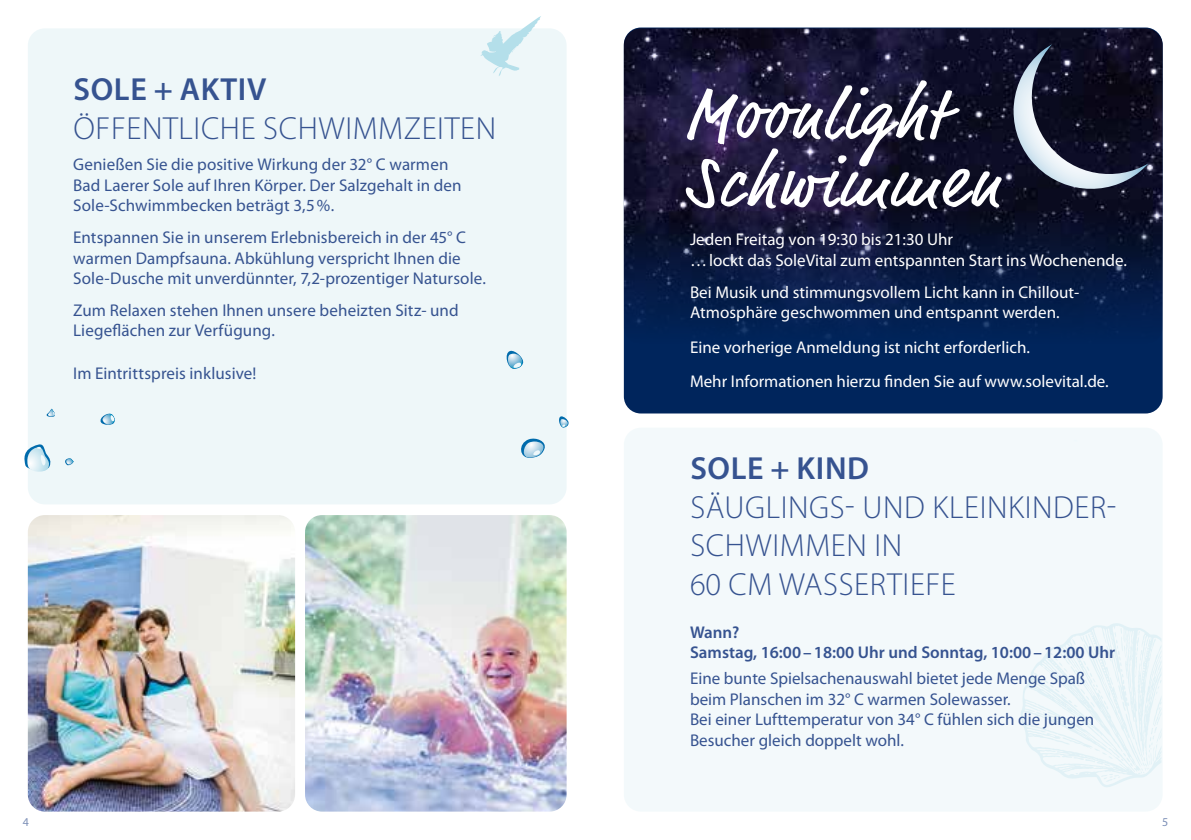
<style>
.page{position:relative;width:1191px;height:840px;background:#fff}
.page>*{position:absolute;margin:0;border:0;box-sizing:border-box;transform-origin:0 0}
.t1{font:72px/68px "Market OT";letter-spacing:.03em;color:#fff}
.t2{font:300 32px/38.4px "Myriad Pro";letter-spacing:.02em;color:#365390}
.t3{font:600 32px "Myriad Pro";letter-spacing:.02em;color:#365390}
.t4{font:17px/20.4px "Myriad Pro";letter-spacing:.005em;color:#365390}
.t5{font:17px/20.4px "Myriad Pro";color:#fff}
.t6{font:600 17px/20.4px "Myriad Pro";color:#365390}
.t7{font:12px "Myriad Pro";color:#365390}
</style>
<div class="page">
<div style="left:624px;top:27px;width:538px;height:386px;background:#00255c;border-radius:17px"></div>
<img style="left:624px;top:28px;width:538px;height:310px">
<svg style="left:1004px;top:44px;width:144px;height:154px"></svg>
<div style="left:624px;top:427px;width:538px;height:384px;background:#f1f9fb;border-radius:17px"></div>
<svg style="left:1021px;top:623px;width:140px;height:164px"></svg>
<div style="left:28px;top:28px;width:538px;height:476px;background:#ebf6f9;border-radius:17px"></div>
<svg style="left:481px;top:16px;width:60px;height:60px"></svg>
<svg style="left:100px;top:413px;width:15px;height:12px"></svg>
<svg style="left:46px;top:408px;width:9px;height:9px"></svg>
<svg style="left:65px;top:458px;width:9px;height:8px"></svg>
<svg style="left:24px;top:444px;width:27px;height:28px"></svg>
<svg style="left:506px;top:350px;width:18px;height:19px"></svg>
<svg style="left:559px;top:416px;width:10px;height:11px"></svg>
<svg style="left:521px;top:438px;width:24px;height:20px"></svg>
<img style="left:28px;top:515px;width:267px;height:296px">
<img style="left:305px;top:515px;width:261px;height:296px">
<h2 class="t3" style="left:74px;top:69px;width:194px">SOLE + AKTIV</h2>
<h2 class="t2" style="left:74px;top:108px;width:424px">ÖFFENTLICHE SCHWIMMZEITEN</h2>
<p class="t4" style="left:73px;top:154px;width:390px">Genießen Sie die positive Wirkung der 32° C warmen<br>Bad Laerer Sole auf Ihren Körper. Der Salzgehalt in den<br>Sole-Schwimmbecken beträgt 3,5%.</p>
<p class="t4" style="left:73px;top:227px;width:414px">Entspannen Sie in unserem Erlebnisbereich in der 45° C warmen Dampfsauna. Abkühlung verspricht Ihnen die<br>Sole-Dusche mit unverdünnter, 7,2-prozentiger Natursole.</p>
<p class="t4" style="left:73px;top:299px;width:387px">Zum Relaxen stehen Ihnen unsere beheizten Sitz- und<br>Liegeflächen zur Verfügung.</p>
<p class="t4" style="left:73px;top:363px;width:185px">Im Eintrittspreis inklusive!</p>
<h1 class="t1" style="left:684px;top:85px;width:317px">Moonlight<br>Schwimmen</h1>
<p class="t5" style="left:690px;top:229px;width:438px">Jeden Freitag von 19:30 bis 21:30 Uhr<br>…lockt das SoleVital zum entspannten Start ins Wochenende.</p>
<p class="t5" style="left:690px;top:281px;width:391px">Bei Musik und stimmungsvollem Licht kann in Chillout-<br>Atmosphäre geschwommen und entspannt werden.</p>
<p class="t5" style="left:690px;top:329px;width:420px;line-height:34.6px">Eine vorherige Anmeldung ist nicht erforderlich.<br>Mehr Informationen hierzu finden Sie auf www.solevital.de.</p>
<h2 class="t3" style="left:690px;top:448px;width:180px">SOLE + KIND</h2>
<h2 class="t2" style="left:690px;top:487px;width:428px">SÄUGLINGS- UND KLEINKINDER-<br>SCHWIMMEN IN<br>60 CM WASSERTIEFE</h2>
<p class="t6" style="left:690px;top:621px;width:427px">Wann?<br>Samstag, 16:00–18:00 Uhr und Sonntag, 10:00–12:00 Uhr</p>
<p class="t4" style="left:690px;top:667px;width:406px">Eine bunte Spielsachenauswahl bietet jede Menge Spaß beim Planschen im 32° C warmen Solewasser.<br>Bei einer Lufttemperatur von 34° C fühlen sich die jungen Besucher gleich doppelt wohl.</p>
<p class="t7" style="left:23px;top:814px;width:8px">4</p>
<p class="t7" style="left:1162px;top:814px;width:8px">5</p>
</div>
